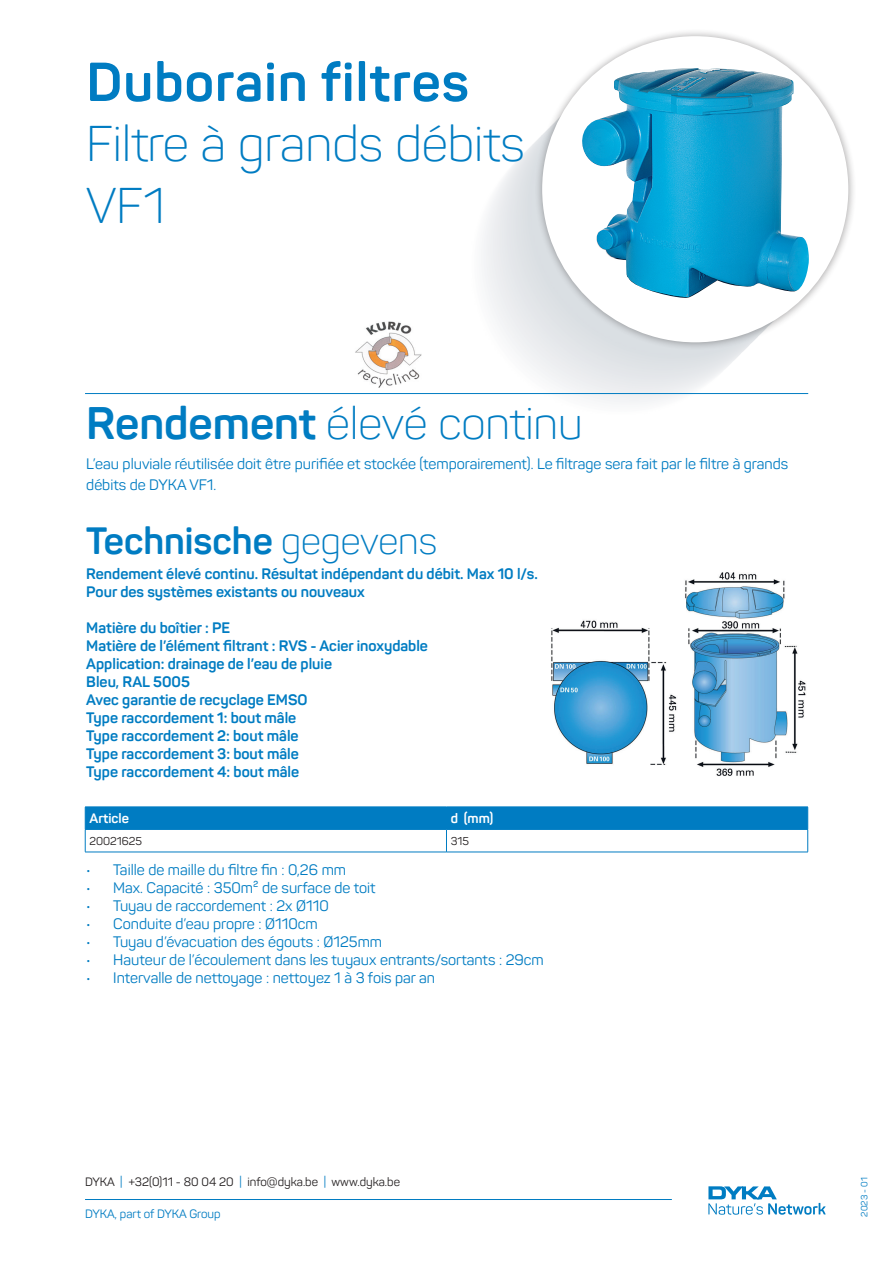
<style>
.page{position:relative;width:893px;height:1263px;background:#fff}
.page>*{position:absolute;margin:0;border:0;box-sizing:border-box;transform-origin:0 0}
.t1{font:700 54px "Panton";letter-spacing:.02em;color:#007cc2}
.t2{font:300 49.5px/61.5px "Panton";color:#007cc2}
.t3{font:300 45px "Panton";color:#007cc2}
.t4{font:700 37.5px "Panton";color:#007cc2}
.t5{font:15px/21px "Panton";color:#007cc2}
.t6{font:700 15px/18px "Panton";color:#007cc2}
.t7{font:700 13.5px "Panton";color:#fff}
.t8{font:12px "Panton";color:#231f20}
.t9{font:12px "Panton";color:#007cc2}
.t10{font:11.25px "Panton";color:#231f20}
.t11{font:9px "Panton";color:#007cc2}
.s1{font-weight:700}
.s2{font-weight:300}
.s3{color:#007cc2}
</style>
<div class="page">
<hr style="left:85px;top:1199px;width:587px;height:1px;background:#007cc2">
<svg style="left:708px;top:1186px;width:118px;height:29px"></svg>
<hr style="left:85px;top:393px;width:723px;height:1px;background:#007cc2">
<img style="left:355px;top:321px;width:67px;height:67px">
<div style="left:534px;top:28px;width:322px;height:322px;background:#231f20;opacity:.4"></div>
<div style="left:542px;top:36px;width:306px;height:306px;background:#fff;border-radius:50%"></div>
<img style="left:579px;top:68px;width:230px;height:232px">
<img style="left:551px;top:572px;width:255px;height:204px">
<svg style="left:85px;top:807px;width:723px;height:45px"></svg>
<hr style="left:85px;top:852px;width:361px;height:1px;background:#007cc2">
<hr style="left:446px;top:852px;width:362px;height:1px;background:#007cc2">
<h1 class="t1" style="left:86px;top:48px;width:384px">Duborain filtres</h1>
<h2 class="t2" style="left:86px;top:113px;width:440px">Filtre à grands débits<br>VF1</h2>
<h3 class="t3" style="left:86px;top:396px;width:498px"><span class="s1">Rendement</span> élevé continu</h3>
<p class="t5" style="left:86px;top:453px;width:703px">L’eau pluviale réutilisée doit être purifiée et stockée (temporairement). Le filtrage sera fait par le filtre à grands débits de DYKA VF1.</p>
<h3 class="t4" style="left:86px;top:517px;width:352px">Technische <span class="s2">gegevens</span></h3>
<p class="t6" style="left:86px;top:564px;width:453px">Rendement élevé continu. Résultat indépendant du débit. Max 10 l/s.<br>Pour des systèmes existants ou nouveaux</p>
<p class="t6" style="left:86px;top:618px;width:343px">Matière du boîtier : PE<br>Matière de l’élément filtrant : RVS - Acier inoxydable<br>Application: drainage de l’eau de pluie<br>Bleu, RAL 5005<br>Avec garantie de recyclage EMSO<br>Type raccordement 1: bout mâle<br>Type raccordement 2: bout mâle<br>Type raccordement 3: bout mâle<br>Type raccordement 4: bout mâle</p>
<p class="t7" style="left:89px;top:810px;width:41px">Article</p>
<p class="t7" style="left:451px;top:810px;width:44px">d (mm)</p>
<p class="t10" style="left:89px;top:834px;width:54px">20021625</p>
<p class="t10" style="left:451px;top:834px;width:20px">315</p>
<p class="t5" style="left:86px;top:859px;width:261px">• Taille de maille du filtre fin : 0,26 mm</p>
<p class="t5" style="left:86px;top:877px;width:291px">• Max. Capacité : 350m² de surface de toit</p>
<p class="t5" style="left:86px;top:895px;width:244px">• Tuyau de raccordement : 2x Ø110</p>
<p class="t5" style="left:86px;top:913px;width:233px">• Conduite d’eau propre : Ø110cm</p>
<p class="t5" style="left:86px;top:931px;width:297px">• Tuyau d’évacuation des égouts : Ø125mm</p>
<p class="t5" style="left:86px;top:949px;width:459px">• Hauteur de l’écoulement dans les tuyaux entrants/sortants : 29cm</p>
<p class="t5" style="left:86px;top:967px;width:350px">• Intervalle de nettoyage : nettoyez 1 à 3 fois par an</p>
<p class="t8" style="left:85px;top:1174px;width:316px">DYKA <span class="s3">|</span> +32(0)11 - 80 04 20 <span class="s3">|</span> info@dyka.be <span class="s3">|</span> www.dyka.be</p>
<p class="t9" style="left:85px;top:1206px;width:137px">DYKA, part of DYKA Group</p>
<p class="t11" style="left:859px;top:1216px;width:41px;rotate:-90deg">2023 - 01</p>
</div>
